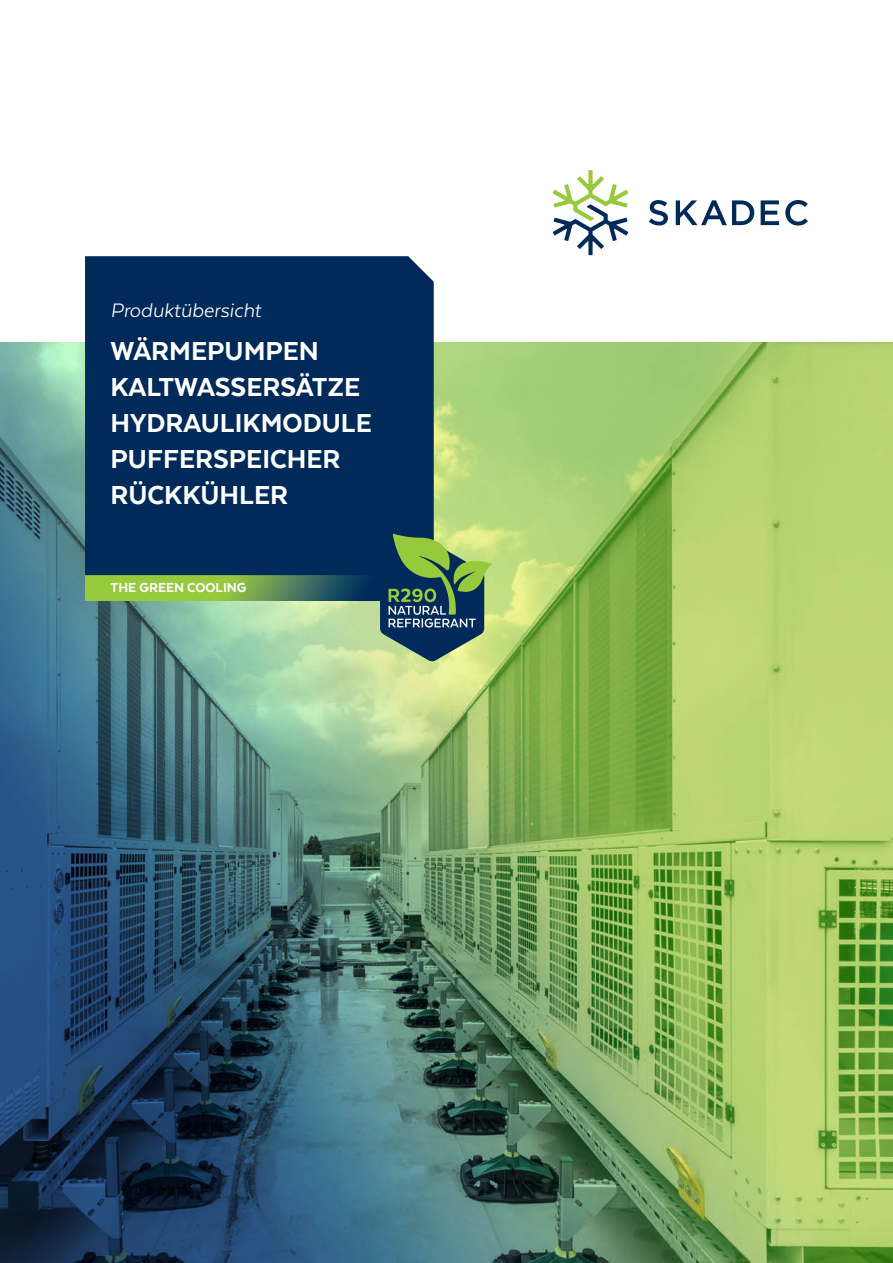
<style>
.page{position:relative;width:893px;height:1263px;background:#fff}
.page>*{position:absolute;margin:0;border:0;box-sizing:border-box;transform-origin:0 0}
.t1{font:800 30px/36px "Texta";color:#fff}
.t2{font:italic 22.5px "Texta";color:#fff}
.t3{font:800 15px "Texta";color:#fff}
</style>
<div class="page">
<img style="left:0;top:342px;width:893px;height:921px">
<svg style="left:85px;top:575px;width:295px;height:26px;background:#6b9b4a"></svg>
<svg style="left:553px;top:170px;width:75px;height:85px"></svg>
<svg style="left:649px;top:200px;width:159px;height:26px"></svg>
<div style="left:85px;top:256px;width:349px;height:319px;background:#002a59"></div>
<svg style="left:380px;top:533px;width:112px;height:129px;background:#5c8065"></svg>
<p class="t2" style="left:111px;top:299px;width:152px">Produktübersicht</p>
<p class="t1" style="left:111px;top:333px;width:263px">WÄRMEPUMPEN<br>KALTWASSERSÄTZE<br>HYDRAULIKMODULE<br>PUFFERSPEICHER<br>RÜCKKÜHLER</p>
<p class="t3" style="left:111px;top:580px;width:137px">THE GREEN COOLING</p>
</div>
